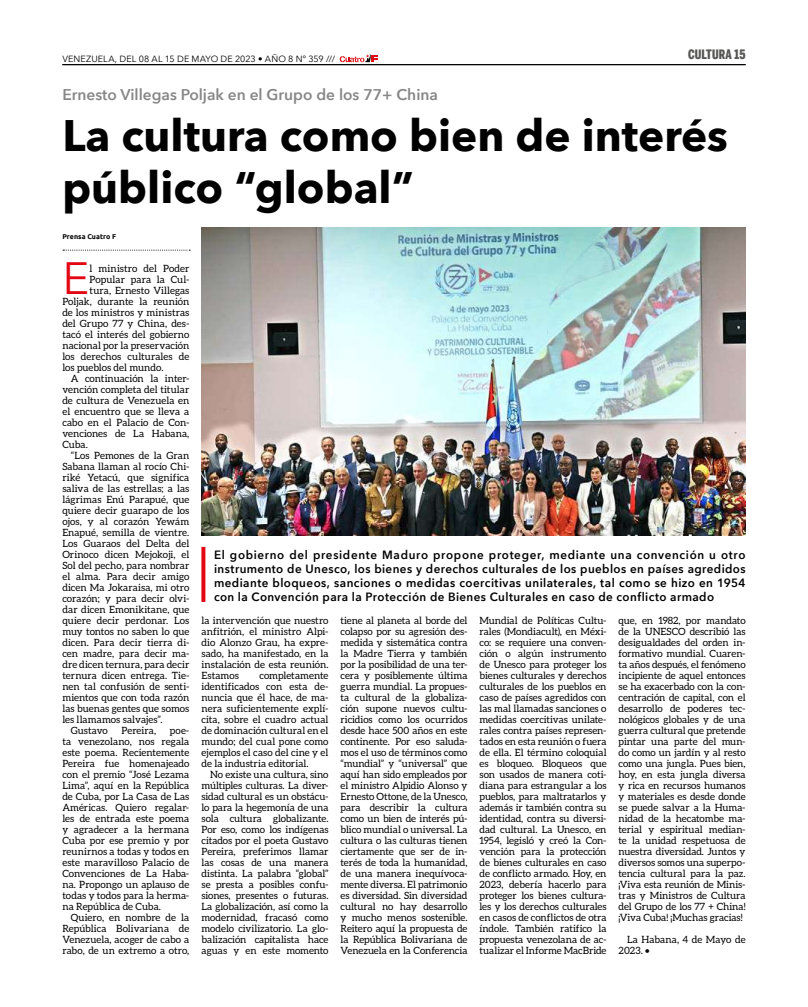
<style>
.page{position:relative;width:808px;height:1007px;background:#fff}
.page>*{position:absolute;margin:0;border:0;box-sizing:border-box;transform-origin:0 0}
.t1{font:45.2px "Avenir";color:#e30613}
.t2{font:700 44px/52.8px "Avenir Next";color:#000}
.t3{font:600 15.5px "Avenir Next";color:#878787}
.t4{font:900 13px "Benton Sans Comp";letter-spacing:.01em;color:#575756}
.t5{font:600 12px/14px "Avenir Next";letter-spacing:.035em;color:#000;text-align:justify}
.t6{font:10px/11px "Aleo";letter-spacing:.005em;color:#000;text-align:justify}
.t7{font:9px "Avenir Next";letter-spacing:.015em;color:#000}
.t8{font:700 7px "Ubuntu";letter-spacing:.01em;color:#000}
</style>
<div class="page">
<hr style="left:62px;top:64px;width:684px;height:1px;background:#000">
<svg style="left:340px;top:54px;width:38px;height:8px"></svg>
<svg style="left:63px;top:250px;width:127px;height:1px"></svg>
<img style="left:202px;top:228px;width:544px;height:308px">
<svg style="left:201px;top:547px;width:4px;height:55px"></svg>
<p class="t7" style="left:62px;top:51px;width:274px">VENEZUELA, DEL 08 AL 15 DE MAYO DE 2023 • AÑO 8 Nº 359 ///</p>
<h3 class="t3" style="left:62px;top:82px;width:377px">Ernesto Villegas Poljak en el Grupo de los 77+ China</h3>
<h3 class="t4" style="left:688px;top:46px;width:59px">CULTURA 15</h3>
<h2 class="t2" style="left:62px;top:108px;width:667px">La cultura como bien de interés público “global”</h2>
<p class="t8" style="left:62px;top:232px;width:55px">Prensa Cuatro F</p>
<h1 class="t1" style="left:62px;top:251px;width:28px">E</h1>
<p class="t6" style="left:90px;top:262px;width:101px">l ministro del Poder</p>
<p class="t6" style="left:90px;top:273px;width:101px">Popular para la Cul-</p>
<p class="t6" style="left:90px;top:284px;width:101px">tura, Ernesto Villegas</p>
<p class="t6" style="left:62px;top:295px;width:129px">Poljak, durante la reunión</p>
<p class="t6" style="left:62px;top:306px;width:129px">de los ministros y ministras</p>
<p class="t6" style="left:62px;top:317px;width:129px">del Grupo 77 y China, des-</p>
<p class="t6" style="left:62px;top:328px;width:129px">tacó el interés del gobierno</p>
<p class="t6" style="left:62px;top:339px;width:129px">nacional por la preservación</p>
<p class="t6" style="left:62px;top:350px;width:129px">los derechos culturales de</p>
<p class="t6" style="left:62px;top:361px;width:103px">los pueblos del mundo.</p>
<p class="t6" style="left:71px;top:372px;width:120px">A continuación la inter-</p>
<p class="t6" style="left:62px;top:383px;width:129px">vención completa del titular</p>
<p class="t6" style="left:62px;top:394px;width:129px">de cultura de Venezuela en</p>
<p class="t6" style="left:62px;top:405px;width:129px">el encuentro que se lleva a</p>
<p class="t6" style="left:62px;top:416px;width:129px">cabo en el Palacio de Con-</p>
<p class="t6" style="left:62px;top:427px;width:129px">venciones de La Habana,</p>
<p class="t6" style="left:62px;top:438px;width:27px">Cuba.</p>
<p class="t6" style="left:71px;top:449px;width:120px">“Los Pemones de la Gran</p>
<p class="t6" style="left:62px;top:460px;width:129px">Sabana llaman al rocío Chi-</p>
<p class="t6" style="left:62px;top:471px;width:129px">riké Yetacú, que significa</p>
<p class="t6" style="left:62px;top:482px;width:129px">saliva de las estrellas; a las</p>
<p class="t6" style="left:62px;top:493px;width:129px">lágrimas Enú Parapué, que</p>
<p class="t6" style="left:62px;top:504px;width:129px">quiere decir guarapo de los</p>
<p class="t6" style="left:62px;top:515px;width:129px">ojos, y al corazón Yewám</p>
<p class="t6" style="left:62px;top:526px;width:129px">Enapué, semilla de vientre.</p>
<p class="t6" style="left:62px;top:537px;width:129px">Los Guaraos del Delta del</p>
<p class="t6" style="left:62px;top:548px;width:129px">Orinoco dicen Mejokoji, el</p>
<p class="t6" style="left:62px;top:559px;width:129px">Sol del pecho, para nombrar</p>
<p class="t6" style="left:62px;top:570px;width:129px">el alma. Para decir amigo</p>
<p class="t6" style="left:62px;top:581px;width:129px">dicen Ma Jokaraisa, mi otro</p>
<p class="t6" style="left:62px;top:592px;width:129px">corazón; y para decir olvi-</p>
<p class="t6" style="left:62px;top:603px;width:129px">dar dicen Emonikitane, que</p>
<p class="t6" style="left:62px;top:614px;width:129px">quiere decir perdonar. Los</p>
<p class="t6" style="left:62px;top:625px;width:129px">muy tontos no saben lo que</p>
<p class="t6" style="left:62px;top:636px;width:129px">dicen. Para decir tierra di-</p>
<p class="t6" style="left:62px;top:647px;width:129px">cen madre, para decir ma-</p>
<p class="t6" style="left:62px;top:658px;width:128px">dre dicen ternura, para decir</p>
<p class="t6" style="left:62px;top:669px;width:129px">ternura dicen entrega. Tie-</p>
<p class="t6" style="left:62px;top:680px;width:129px">nen tal confusión de senti-</p>
<p class="t6" style="left:62px;top:691px;width:129px">mientos que con toda razón</p>
<p class="t6" style="left:62px;top:702px;width:129px">las buenas gentes que somos</p>
<p class="t6" style="left:62px;top:713px;width:102px">les llamamos salvajes”.</p>
<p class="t6" style="left:71px;top:724px;width:39px">Gustavo</p>
<p class="t6" style="left:121px;top:724px;width:36px">Pereira,</p>
<p class="t6" style="left:62px;top:724px;width:129px;text-indent:107px">poe&shy;ta venezolano, nos regala este poema. Recientemente Pereira fue homenajeado con el premio “José Lezama Lima”, aquí en la República de Cuba, por La Casa de Las Américas. Quiero regalar&shy;les de entrada este poema y agradecer a la hermana Cuba por ese premio y por reunirnos a todas y todos en este maravilloso Palacio de Convenciones de La Haba&shy;na. Propongo un aplauso de todas y todos para la herma&shy;na República de Cuba.</p>
<p class="t6" style="left:62px;top:911px;width:129px;text-indent:8px">Quiero, en nombre de la República Bolivariana de Venezuela, acoger de cabo a rabo, de un extremo a otro,</p>
<p class="t5" style="left:214px;top:547px;width:533px">El gobierno del presidente Maduro propone proteger, mediante una convención u otro instrumento de Unesco, los bienes y derechos culturales de los pueblos en países agredidos mediante bloqueos, sanciones o medidas coercitivas unilaterales, tal como se hizo en 1954 con la Convención para la Protección de Bienes Culturales en caso de conflicto armado</p>
<p class="t6" style="left:202px;top:614px;width:128px">la intervención que nuestro anfitrión, el ministro Alpi&shy;dio Alonzo Grau, ha expre&shy;sado, ha manifestado, en la instalación de esta reunión.<br>Estamos</p>
<p class="t6" style="left:202px;top:669px;width:128px;text-indent:58px">completamente identificados con esta de&shy;nuncia que él hace, de ma&shy;nera suficientemente explí&shy;cita, sobre el cuadro actual de dominación cultural en el mundo; del cual pone como ejemplos el caso del cine y el de la industria editorial.</p>
<p class="t6" style="left:202px;top:768px;width:128px;text-indent:8px">No existe una cultura, sino múltiples culturas. La diver&shy;sidad cultural es un obstácu&shy;lo para la hegemonía de una sola cultura globalizante.<br>Por eso, como los indígenas citados por el poeta Gustavo Pereira, preferimos llamar las cosas de una manera distinta. La palabra “global” se presta a posibles confu&shy;siones, presentes o futuras.<br>La globalización, así como la modernidad, fracasó como modelo civilizatorio. La glo&shy;balización capitalista hace aguas y en este momento</p>
<p class="t6" style="left:341px;top:614px;width:128px">tiene al planeta al borde del colapso por su agresión des&shy;medida y sistemática contra la Madre Tierra y también por la posibilidad de una ter&shy;cera y posiblemente última guerra mundial. La propues&shy;ta cultural de la globaliza&shy;ción supone nuevos cultu&shy;ricidios como los ocurridos desde hace 500 años en este continente. Por eso saluda&shy;mos el uso de términos como “mundial” y “universal” que aquí han sido empleados por el ministro Alpidio Alonso y Ernesto Ottone, de la Unesco, para describir la cultura como un bien de interés pú&shy;blico mundial o universal. La cultura o las culturas tienen ciertamente que ser de in&shy;terés de toda la humanidad, de una manera inequívoca&shy;mente diversa. El patrimonio es diversidad. Sin diversidad cultural no hay desarrollo y mucho menos sostenible.<br>Reitero aquí la propuesta de la República Bolivariana de Venezuela en la Conferencia</p>
<p class="t6" style="left:479px;top:614px;width:129px">Mundial de Políticas Cultu&shy;rales (Mondiacult), en Méxi&shy;co: se requiere una conven&shy;ción o algún instrumento de Unesco para proteger los bienes culturales y derechos culturales de los pueblos en caso de países agredidos con las mal llamadas sanciones o medidas coercitivas unilate&shy;rales contra países represen&shy;tados en esta reunión o fuera de ella. El término coloquial es bloqueo. Bloqueos que son usados de manera coti&shy;diana para estrangular a los pueblos, para maltratarlos y además ir también contra su identidad, contra su diversi&shy;dad cultural. La Unesco, en 1954, legisló y creó la Con&shy;vención para la protección de bienes culturales en caso de conflicto armado. Hoy, en 2023, debería hacerlo para proteger los bienes cultura&shy;les y los derechos culturales en casos de conflictos de otra índole. También ratifico la propuesta venezolana de ac&shy;tualizar el Informe MacBride</p>
<p class="t6" style="left:618px;top:614px;width:129px">que, en 1982, por mandato de la UNESCO describió las desigualdades del orden in&shy;formativo mundial. Cuaren&shy;ta años después, el fenómeno incipiente de aquel entonces se ha exacerbado con la con&shy;centración de capital, con el desarrollo de poderes tec&shy;nológicos globales y de una guerra cultural que pretende pintar una parte del mun&shy;do como un jardín y al resto como una jungla. Pues bien, hoy, en esta jungla diversa y rica en recursos humanos y materiales es desde donde se puede salvar a la Huma&shy;nidad de la hecatombe ma&shy;terial y espiritual median&shy;te la unidad respetuosa de nuestra diversidad. Juntos y diversos somos una superpo&shy;tencia cultural para la paz. ¡Viva esta reunión de Minis&shy;tras y Ministros de Cultura del Grupo de los 77 + China! ¡Viva Cuba! ¡Muchas gracias!</p>
<p class="t6" style="left:618px;top:933px;width:129px;text-indent:8px">La Habana, 4 de Mayo de<br>2023. •</p>
</div>
